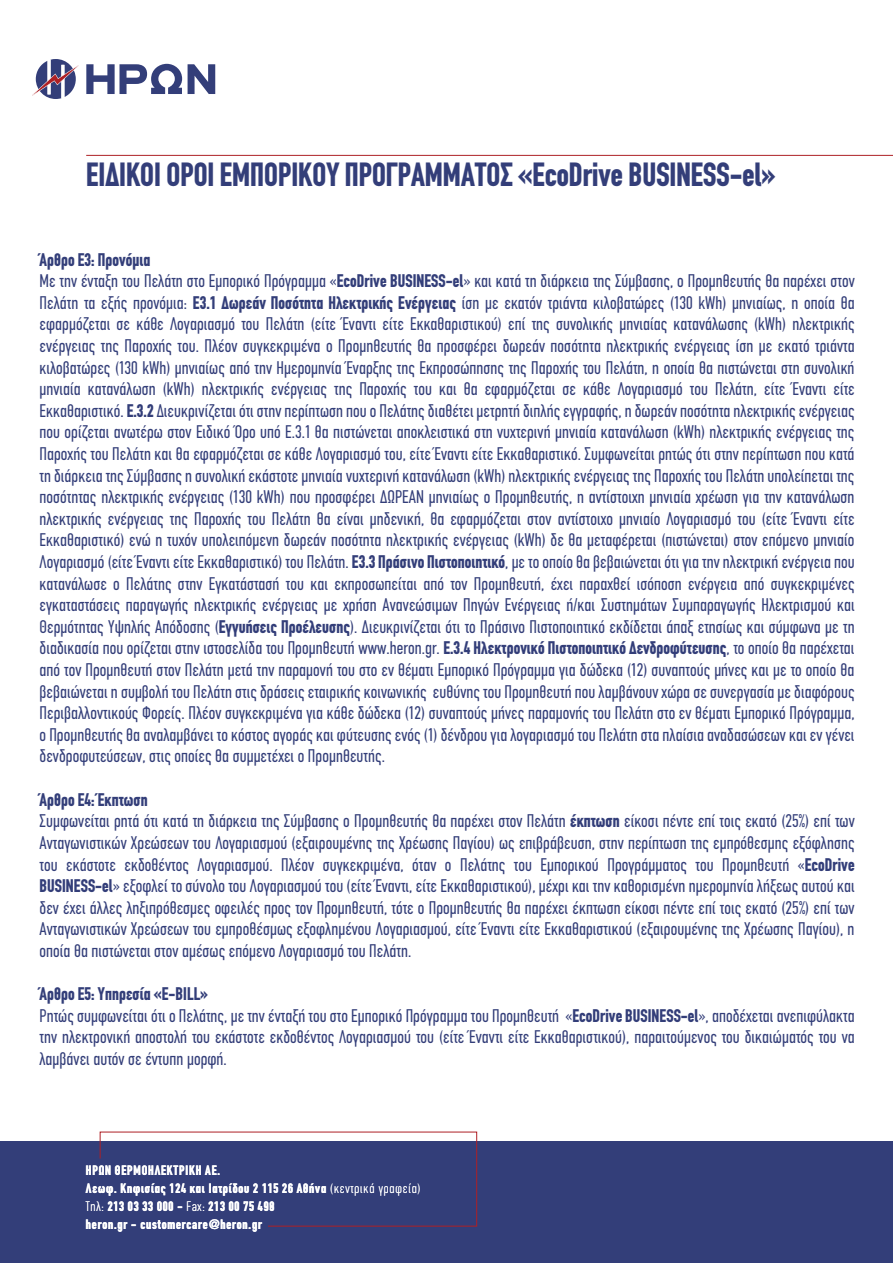
<style>
.page{position:relative;width:893px;height:1263px;background:#fff}
.page>*{position:absolute;margin:0;border:0;box-sizing:border-box;transform-origin:0 0}
.t1{font:700 33px "CF Din Condensed";color:#333e79}
.t2{font:condensed 18px/21.6px "CF Din";letter-spacing:.005em;color:#333e79;text-align:justify}
.t3{font:700 18px "CF Din Condensed";letter-spacing:.005em;color:#333e79}
.t4{font:700 13.5px/18px "CF Din Condensed";letter-spacing:.06em;color:#fff}
.s1{font-family:"CF Din Condensed";font-weight:700;font-stretch:normal}
.s2{font-family:"CF Din";font-weight:300;font-stretch:condensed}
</style>
<div class="page">
<div style="left:0;top:1141px;width:893px;height:122px;background:#333e79"></div>
<svg style="left:32px;top:59px;width:47px;height:40px"></svg>
<svg style="left:86px;top:64px;width:96px;height:30px"></svg>
<svg style="left:188px;top:64px;width:27px;height:30px"></svg>
<svg style="left:99px;top:1131px;width:378px;height:96px"></svg>
<hr style="left:86px;top:155px;width:807px;height:1px;background:#ae2025">
<h1 class="t1" style="left:86px;top:157px;width:691px">ΕΙ∆ΙΚΟΙ ΟΡΟΙ ΕΜΠΟΡΙΚΟΥ ΠΡΟΓΡΑΜΜΑΤΟΣ «EcoDrive ΒUSINESS-el»</h1>
<p class="t3" style="left:40px;top:250px;width:112px">Άρθρο Ε3: Προνόµια</p>
<p class="t2" style="left:40px;top:270px;width:817px">Με την ένταξη του Πελάτη στο Εµπορικό Πρόγραµµα «<span class="s1">EcoDrive BUSINESS-el</span>» και κατά τη διάρκεια της Σύµβασης, ο Προµηθευτής θα παρέχει στον Πελάτη τα εξής προνόµια: <span class="s1">Ε3.1 ∆ωρεάν Ποσότητα Ηλεκτρικής Ενέργειας</span> ίση µε εκατόν τριάντα κιλοβατώρες (130 kWh) µηνιαίως, η οποία θα εφαρµόζεται σε κάθε Λογαριασµό του Πελάτη (είτε Έναντι είτε Εκκαθαριστικού) επί της συνολικής µηνιαίας κατανάλωσης (kWh) ηλεκτρικής ενέργειας της Παροχής του. Πλέον συγκεκριµένα ο Προµηθευτής θα προσφέρει δωρεάν ποσότητα ηλεκτρικής ενέργειας ίση µε εκατό τριάντα κιλοβατώρες (130 kWh) µηνιαίως από την Ηµεροµηνία Έναρξης της Εκπροσώπησης της Παροχής του Πελάτη, η οποία θα πιστώνεται στη συνολική µηνιαία κατανάλωση (kWh) ηλεκτρικής ενέργειας της Παροχής του και θα εφαρµόζεται σε κάθε Λογαριασµό του Πελάτη, είτε Έναντι είτε Εκκαθαριστικό. <span class="s1">Ε.3.2</span> ∆ιευκρινίζεται ότι στην περίπτωση που ο Πελάτης διαθέτει µετρητή διπλής εγγραφής, η δωρεάν ποσότητα ηλεκτρικής ενέργειας που ορίζεται ανωτέρω στον Ειδικό Όρο υπό Ε.3.1 θα πιστώνεται αποκλειστικά στη νυχτερινή µηνιαία κατανάλωση (kWh) ηλεκτρικής ενέργειας της Παροχής του Πελάτη και θα εφαρµόζεται σε κάθε Λογαριασµό του, είτε Έναντι είτε Εκκαθαριστικό. Συµφωνείται ρητώς ότι στην περίπτωση που κατά τη διάρκεια της Σύµβασης η συνολική εκάστοτε µηνιαία νυχτερινή κατανάλωση (kWh) ηλεκτρικής ενέργειας της Παροχής του Πελάτη υπολείπεται της ποσότητας ηλεκτρικής ενέργειας (130 kWh) που προσφέρει ∆ΩΡΕΑΝ µηνιαίως ο Προµηθευτής, η αντίστοιχη µηνιαία χρέωση για την κατανάλωση ηλεκτρικής ενέργειας της Παροχής του Πελάτη θα είναι µηδενική, θα εφαρµόζεται στον αντίστοιχο µηνιαίο Λογαριασµό του (είτε Έναντι είτε Εκκαθαριστικό) ενώ η τυχόν υπολειπόµενη δωρεάν ποσότητα ηλεκτρικής ενέργειας (kWh) δε θα µεταφέρεται (πιστώνεται) στον επόµενο µηνιαίο Λογαριασµό (είτε Έναντι είτε Εκκαθαριστικό) του Πελάτη. <span class="s1">Ε3.3 Πράσινο Πιστοποιητικό</span>, µε το οποίο θα βεβαιώνεται ότι για την ηλεκτρική ενέργεια που κατανάλωσε ο Πελάτης στην Εγκατάστασή του και εκπροσωπείται από τον Προµηθευτή, έχει παραχθεί ισόποση ενέργεια από συγκεκριµένες εγκαταστάσεις παραγωγής ηλεκτρικής ενέργειας µε χρήση Ανανεώσιµων Πηγών Ενέργειας ή/και Συστηµάτων Συµπαραγωγής Ηλεκτρισµού και Θερµότητας Υψηλής Απόδοσης (<span class="s1">Εγγυήσεις Προέλευσης</span>). ∆ιευκρινίζεται ότι το Πράσινο Πιστοποιητικό εκδίδεται άπαξ ετησίως και σύµφωνα µε τη διαδικασία που ορίζεται στην ιστοσελίδα του Προµηθευτή www.heron.gr. <span class="s1">Ε.3.4 Ηλεκτρονικό Πιστοποιητικό ∆ενδροφύτευσης</span>, το οποίο θα παρέχεται από τον Προµηθευτή στον Πελάτη µετά την παραµονή του στο εν θέµατι Εµπορικό Πρόγραµµα για δώδεκα (12) συναπτούς µήνες και µε το οποίο θα βεβαιώνεται η συµβολή του Πελάτη στις δράσεις εταιρικής κοινωνικής ευθύνης του Προµηθευτή που λαµβάνουν χώρα σε συνεργασία µε διαφόρους Περιβαλλοντικούς Φορείς. Πλέον συγκεκριµένα για κάθε δώδεκα (12) συναπτούς µήνες παραµονής του Πελάτη στο εν θέµατι Εµπορικό Πρόγραµµα, ο Προµηθευτής θα αναλαµβάνει το κόστος αγοράς και φύτευσης ενός (1) δένδρου για λογαριασµό του Πελάτη στα πλαίσια αναδασώσεων και εν γένει δενδροφυτεύσεων, στις οποίες θα συµµετέχει ο Προµηθευτής.</p>
<p class="t3" style="left:40px;top:790px;width:110px">Άρθρο Ε4: Έκπτωση</p>
<p class="t2" style="left:40px;top:810px;width:817px">Συµφωνείται ρητά ότι κατά τη διάρκεια της Σύµβασης ο Προµηθευτής θα παρέχει στον Πελάτη <span class="s1">έκπτωση</span> είκοσι πέντε επί τοις εκατό (25%) επί των Ανταγωνιστικών Χρεώσεων του Λογαριασµού (εξαιρουµένης της Χρέωσης Παγίου) ως επιβράβευση, στην περίπτωση της εµπρόθεσµης εξόφλησης του εκάστοτε εκδοθέντος Λογαριασµού. Πλέον συγκεκριµένα, όταν ο Πελάτης του Εµπορικού Προγράµµατος του Προµηθευτή «<span class="s1">EcoDrive BUSINESS-el</span>» εξοφλεί το σύνολο του Λογαριασµού του (είτε Έναντι, είτε Εκκαθαριστικού), µέχρι και την καθορισµένη ηµεροµηνία λήξεως αυτού και δεν έχει άλλες ληξιπρόθεσµες οφειλές προς τον Προµηθευτή, τότε ο Προµηθευτής θα παρέχει έκπτωση είκοσι πέντε επί τοις εκατό (25%) επί των Ανταγωνιστικών Χρεώσεων του εµπροθέσµως εξοφληµένου Λογαριασµού, είτε Έναντι είτε Εκκαθαριστικού (εξαιρουµένης της Χρέωσης Παγίου), η οποία θα πιστώνεται στον αµέσως επόµενο Λογαριασµό του Πελάτη.</p>
<p class="t3" style="left:40px;top:984px;width:170px">Άρθρο Ε5: Υπηρεσία «E-BILL»</p>
<p class="t2" style="left:40px;top:1005px;width:817px">Ρητώς συµφωνείται ότι ο Πελάτης, µε την ένταξή του στο Εµπορικό Πρόγραµµα του Προµηθευτή «<span class="s1">EcoDrive BUSINESS-el</span>», αποδέχεται ανεπιφύλακτα την ηλεκτρονική αποστολή του εκάστοτε εκδοθέντος Λογαριασµού του (είτε Έναντι είτε Εκκαθαριστικού), παραιτούµενος του δικαιώµατός του να λαµβάνει αυτόν σε έντυπη µορφή.</p>
<p class="t4" style="left:86px;top:1161px;width:336px">ΗΡΩΝ ΘΕΡΜΟΗΛΕΚΤΡΙΚΗ ΑΕ.<br>Λεωφ. Κηφισίας 124 και Ιατρίδου 2 115 26 Αθήνα <span class="s2">(κεντρικά γραφεία)<br>Τηλ:</span> 213 03 33 000 - <span class="s2">Fax:</span> 213 00 75 498<br>heron.gr - customercare@heron.gr</p>
<p class="t4" style="left:269px;top:1197px;width:6px">9</p>
</div>
